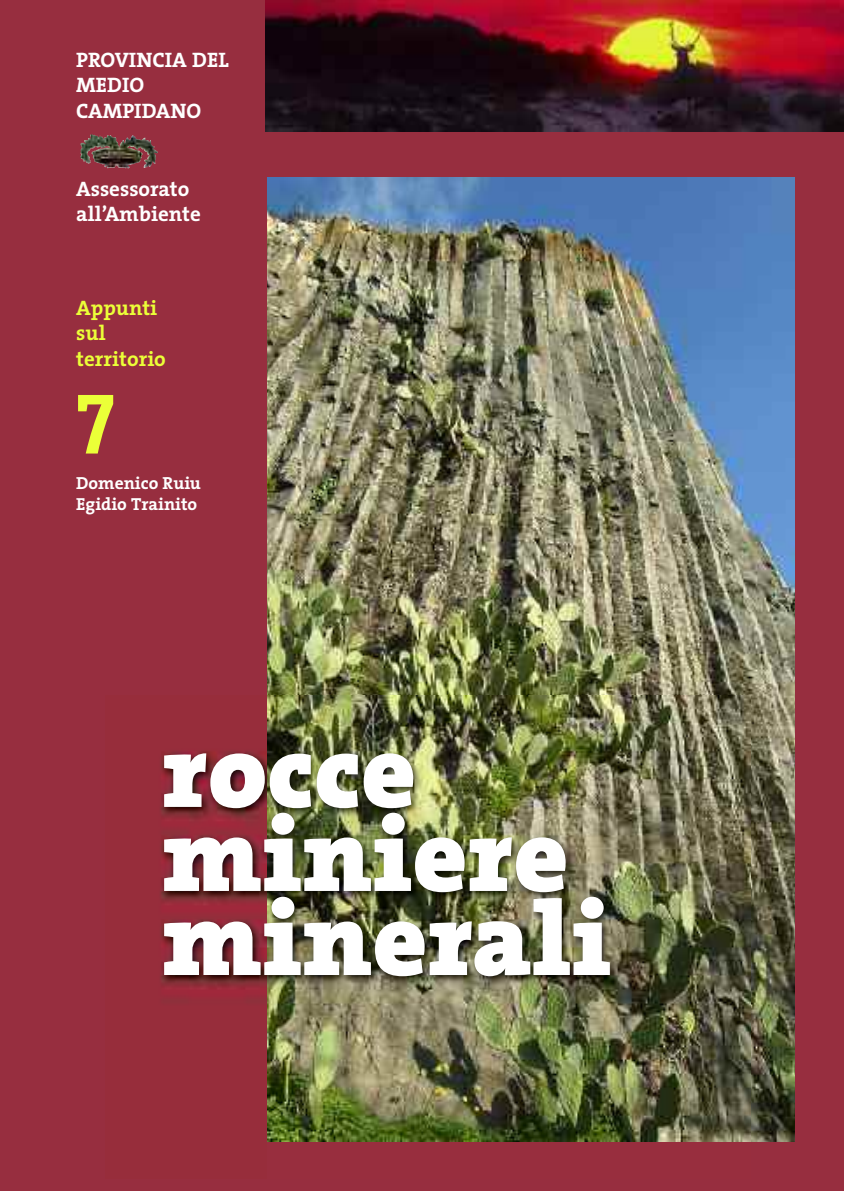
<style>
.page{position:relative;width:844px;height:1191px;background:#fff}
.page>*{position:absolute;margin:0;border:0;box-sizing:border-box;transform-origin:0 0}
.t1{font:900 105px/84px "The Serif";color:#fff}
.t2{font:700 84px "The Serif";color:#ebff38}
.t3{font:700 21px/25.2px "The Serif";color:#fff}
.t4{font:700 21px/25.2px "The Serif";color:#ebff38}
.t5{font:700 17.5px/21px "The Serif";color:#fff}
</style>
<div class="page">
<div style="left:0;top:0;width:843px;height:1191px;background:#972e3f"></div>
<img style="left:266px;top:0;width:577px;height:131px">
<img style="left:100px;top:135px;width:58px;height:33px">
<img style="left:267px;top:178px;width:527px;height:963px">
<img style="left:160px;top:696px;width:590px;height:446px">
<p class="t3" style="left:76px;top:50px;width:154px">PROVINCIA DEL<br>MEDIO<br>CAMPIDANO</p>
<p class="t3" style="left:76px;top:179px;width:126px">Assessorato all’Ambiente</p>
<p class="t4" style="left:76px;top:298px;width:91px">Appunti sul territorio</p>
<h2 class="t2" style="left:76px;top:381px;width:40px">7</h2>
<p class="t5" style="left:76px;top:475px;width:126px">Domenico Ruiu<br>Egidio Trainito</p>
<h1 class="t1" style="left:162px;top:741px;width:451px">rocce miniere minerali</h1>
</div>
